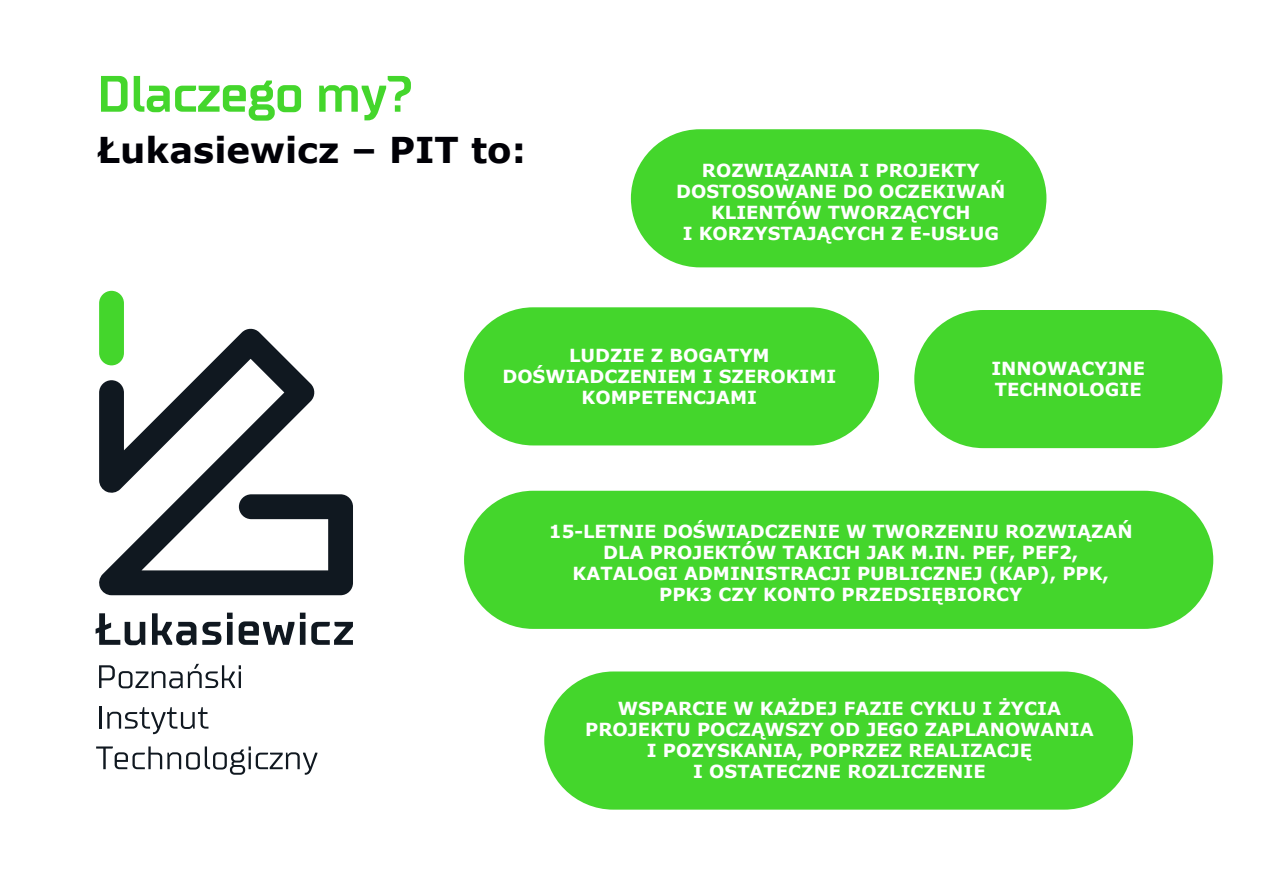
<style>
.page{position:relative;width:1263px;height:893px;background:#fff}
.page>*{position:absolute;margin:0;border:0;box-sizing:border-box;transform-origin:0 0}
.t1{font:700 51.15px "TT Supermolot";color:#44d62c}
.t2{font:700 35.55px "Verdana";color:#000006}
.t3{font:700 18px/21px "Verdana";color:#fff;text-align:center}
</style>
<div class="page">
<div style="left:544px;top:671px;width:589px;height:139px;background:#44d62c;border-radius:69px"></div>
<div style="left:631px;top:129px;width:415px;height:138px;background:#44d62c;border-radius:69px"></div>
<div style="left:464px;top:307px;width:415px;height:138px;background:#44d62c;border-radius:69px"></div>
<div style="left:464px;top:491px;width:749px;height:138px;background:#44d62c;border-radius:69px"></div>
<div style="left:914px;top:310px;width:308px;height:138px;background:#44d62c;border-radius:69px"></div>
<svg style="left:99px;top:328px;width:254px;height:267px"></svg>
<div style="left:99px;top:291px;width:25px;height:74px;background:#44d62c;border-radius:12px"></div>
<svg style="left:96px;top:613px;width:49px;height:32px"></svg>
<svg style="left:152px;top:613px;width:44px;height:32px"></svg>
<svg style="left:202px;top:622px;width:19px;height:23px"></svg>
<svg style="left:227px;top:613px;width:6px;height:32px"></svg>
<svg style="left:239px;top:621px;width:55px;height:24px"></svg>
<svg style="left:300px;top:613px;width:5px;height:32px"></svg>
<svg style="left:311px;top:622px;width:42px;height:23px"></svg>
<svg style="left:99px;top:664px;width:142px;height:24px"></svg>
<hr style="left:99px;top:706px;width:2px;height:23px;background:#101820">
<svg style="left:107px;top:707px;width:101px;height:27px"></svg>
<svg style="left:96px;top:746px;width:221px;height:29px"></svg>
<h1 class="t1" style="left:97px;top:62px;width:317px">Dlaczego my?</h1>
<h2 class="t2" style="left:97px;top:125px;width:430px">Łukasiewicz – PIT to:</h2>
<p class="t3" style="left:676px;top:160px;width:331px">ROZWIĄZANIA I PROJEKTY<br>DOSTOSOWANE DO OCZEKIWAŃ<br>KLIENTÓW TWORZĄCYCH<br>I KORZYSTAJĄCYCH Z E-USŁUG</p>
<p class="t3" style="left:502px;top:345px;width:335px">LUDZIE Z BOGATYM<br>DOŚWIADCZENIEM I SZEROKIMI<br>KOMPETENCJAMI</p>
<p class="t3" style="left:991px;top:357px;width:155px;text-align:left">INNOWACYJNE<br>TECHNOLOGIE</p>
<p class="t3" style="left:549px;top:520px;width:585px">15-LETNIE DOŚWIADCZENIE W TWORZENIU ROZWIĄZAŃ DLA PROJEKTÓW TAKICH JAK M.IN. PEF, PEF2, KATALOGI ADMINISTRACJI PUBLICZNEJ (KAP), PPK, PPK3 CZY KONTO PRZEDSIĘBIORCY</p>
<p class="t3" style="left:585px;top:698px;width:510px">WSPARCIE W KAŻDEJ FAZIE CYKLU I ŻYCIA PROJEKTU POCZĄWSZY OD JEGO ZAPLANOWANIA I POZYSKANIA, POPRZEZ REALIZACJĘ<br>I OSTATECZNE ROZLICZENIE</p>
</div>
